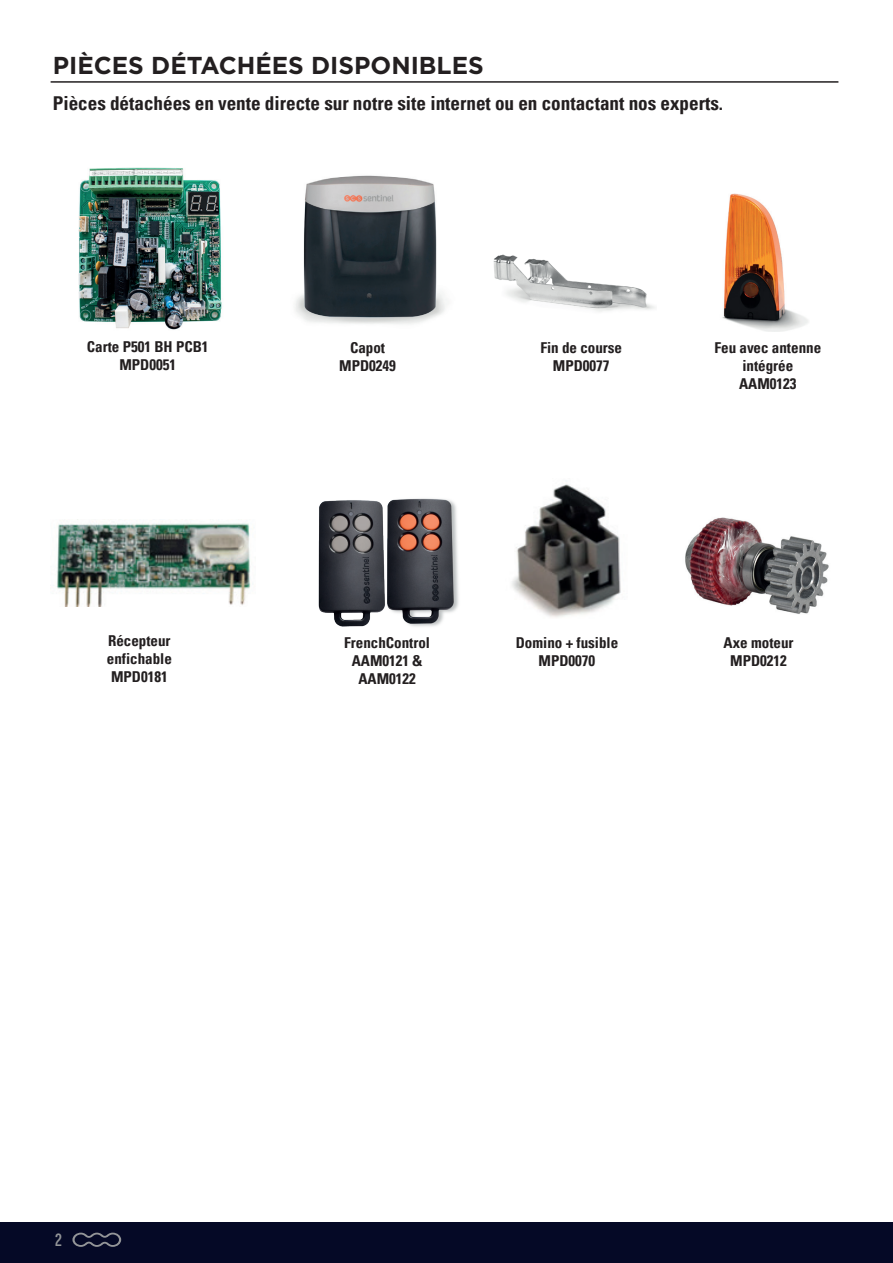
<style>
.page{position:relative;width:893px;height:1263px;background:#fff}
.page>*{position:absolute;margin:0;border:0;box-sizing:border-box;transform-origin:0 0}
.t1{font:700 24.45px "Gotham";color:#231f20}
.t2{font:700 condensed 19.05px "Univers";color:#231f20}
.t3{font:18px "Kenzo";color:#939598}
.t4{font:700 condensed 15px/18px "Univers";color:#231f20;text-align:center}
</style>
<div class="page">
<div style="left:0;top:1223px;width:893px;height:40px;background:#050926"></div>
<svg style="left:72px;top:1232px;width:49px;height:15px"></svg>
<img style="left:685px;top:517px;width:144px;height:97px">
<img style="left:493px;top:254px;width:162px;height:58px">
<img style="left:295px;top:175px;width:151px;height:149px">
<img style="left:78px;top:167px;width:144px;height:163px">
<hr style="left:51px;top:81px;width:787px;height:2px;background:#231f20">
<img style="left:722px;top:193px;width:86px;height:139px">
<img style="left:56px;top:519px;width:169px;height:87px">
<img style="left:538px;top:484px;width:83px;height:134px">
<img style="left:225px;top:500px;width:145px;height:127px">
<img style="left:370px;top:498px;width:168px;height:129px">
<h1 class="t1" style="left:53px;top:49px;width:432px">PIÈCES DÉTACHÉES DISPONIBLES</h1>
<p class="t2" style="left:53px;top:91px;width:672px">Pièces détachées en vente directe sur notre site internet ou en contactant nos experts.</p>
<p class="t4" style="left:87px;top:338px;width:123px">Carte P501 BH PCB1<br>MPD0051</p>
<p class="t4" style="left:540px;top:338px;width:83px">Fin de course<br>MPD0077</p>
<p class="t4" style="left:714px;top:338px;width:108px">Feu avec antenne intégrée<br>AAM0123</p>
<p class="t4" style="left:339px;top:338px;width:58px">Capot<br>MPD0249</p>
<p class="t4" style="left:107px;top:631px;width:67px;text-align:justify">Récepteur enfichable MPD0181</p>
<p class="t4" style="left:344px;top:633px;width:87px">FrenchControl<br>AAM0121 &amp;<br>AAM0122</p>
<p class="t4" style="left:516px;top:634px;width:104px">Domino + fusible<br>MPD0070</p>
<p class="t4" style="left:724px;top:634px;width:71px">Axe moteur<br>MPD0212</p>
<p class="t3" style="left:55px;top:1229px;width:8px">2</p>
</div>
